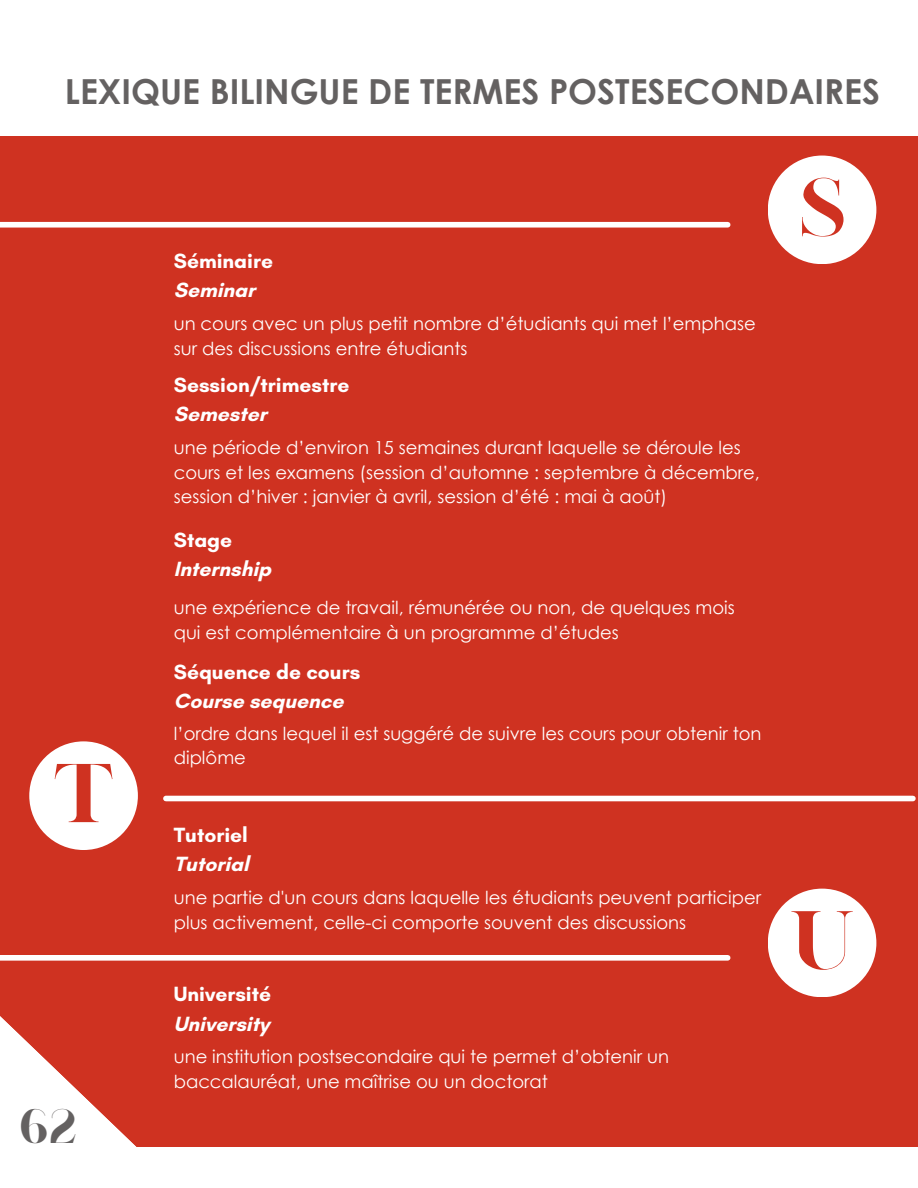
<style>
.page{position:relative;width:918px;height:1188px;background:#cf3221}
.page>*{position:absolute;margin:0;border:0;box-sizing:border-box;transform-origin:0 0}
.t1{font:67.5px "London";color:#cf3221}
.t2{font:39.9px "London";color:#646161}
.t3{font:700 34.5px "Century Gothic";color:#646161}
.t4{font:700 21px/29.2px "Glacial Indifference";color:#fff}
.t5{font:18px/24.8px "Century Gothic";color:#fff}
</style>
<div class="page">
<div style="left:0;top:0;width:918px;height:135px;background:#fff"></div>
<div style="left:0;top:1148px;width:918px;height:40px;background:#fff"></div>
<svg style="left:0;top:1016px;width:213px;height:132px"></svg>
<div style="left:0;top:222px;width:728px;height:6px;background:#fff"></div>
<div style="left:768px;top:156px;width:108px;height:108px;background:#fff;border-radius:50%"></div>
<div style="left:166px;top:796px;width:747px;height:5px;background:#fff"></div>
<div style="left:29px;top:741px;width:109px;height:109px;background:#fff;border-radius:50%"></div>
<div style="left:0;top:955px;width:728px;height:6px;background:#fff"></div>
<div style="left:768px;top:889px;width:108px;height:108px;background:#fff;border-radius:50%"></div>
<h3 class="t3" style="left:65px;top:69px;width:817px">LEXIQUE BILINGUE DE TERMES POSTESECONDAIRES</h3>
<h1 class="t1" style="left:51px;top:747px;width:66px">T</h1>
<h2 class="t2" style="left:19px;top:1098px;width:60px">62</h2>
<p class="t4" style="left:174px;top:246px;width:101px">Séminaire<br>Seminar</p>
<p class="t5" style="left:174px;top:311px;width:583px">un cours avec un plus petit nombre d’étudiants qui met l’emphase sur des discussions entre étudiants</p>
<p class="t4" style="left:174px;top:370px;width:177px">Session/trimestre<br>Semester</p>
<p class="t5" style="left:174px;top:434px;width:588px">une période d’environ 15 semaines durant laquelle se déroule les cours et les examens (session d’automne : septembre à décembre, session d’hiver : janvier à avril, session d’été : mai à août)</p>
<p class="t4" style="left:174px;top:525px;width:99px">Stage<br>Internship</p>
<p class="t5" style="left:174px;top:595px;width:562px">une expérience de travail, rémunérée ou non, de quelques mois qui est complémentaire à un programme d’études</p>
<p class="t4" style="left:174px;top:657px;width:188px">Séquence de cours<br>Course sequence</p>
<p class="t5" style="left:174px;top:720px;width:589px">l’ordre dans lequel il est suggéré de suivre les cours pour obtenir ton diplôme</p>
<p class="t4" style="left:174px;top:820px;width:77px">Tutoriel<br>Tutorial</p>
<p class="t5" style="left:174px;top:885px;width:589px">une partie d'un cours dans laquelle les étudiants peuvent participer plus activement, celle-ci comporte souvent des discussions</p>
<p class="t4" style="left:174px;top:979px;width:99px">Université<br>University</p>
<p class="t5" style="left:174px;top:1044px;width:497px">une institution postsecondaire qui te permet d’obtenir un baccalauréat, une maîtrise ou un doctorat</p>
<h1 class="t1" style="left:799px;top:161px;width:48px">S</h1>
<h1 class="t1" style="left:788px;top:894px;width:70px">U</h1>
</div>
